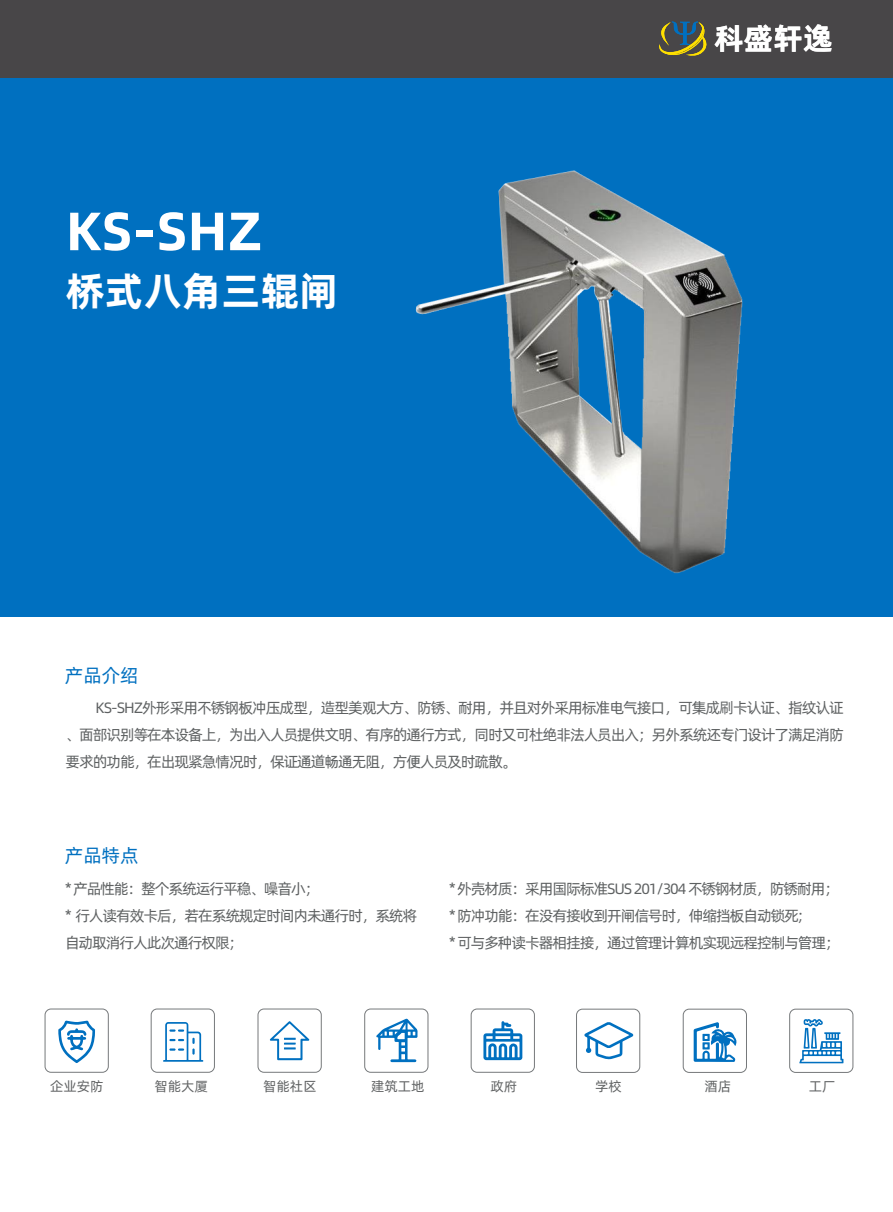
<style>
.page{position:relative;width:893px;height:1212px;background:#fff}
.page>*{position:absolute;margin:0;border:0;box-sizing:border-box;transform-origin:0 0}
.t1{font:54px "Alibaba Pu Hui Ti B";color:#fff}
.t2{font:39.6px "Alibaba Pu Hui Ti B";color:#fff}
.t3{font:30px "Alibaba Pu Hui Ti B";color:#fff}
.t4{font:18.75px "Alibaba Pu Hui Ti R";color:#0070c0}
.t5{font:15px/27px "Alibaba Pu Hui Ti R";letter-spacing:-.075em;color:#5e6162}
.t6{font:13.5px "Alibaba Pu Hui Ti R";color:#616364}
</style>
<div class="page">
<div style="left:0;top:0;width:893px;height:78px;background:#484648"></div>
<div style="left:0;top:78px;width:893px;height:538px;background:#0070c0"></div>
<div style="left:45px;top:1008px;width:64px;height:64px;border:1px solid #76797b;border-radius:6px"></div>
<div style="left:151px;top:1008px;width:64px;height:64px;border:1px solid #76797b;border-radius:6px"></div>
<div style="left:258px;top:1008px;width:64px;height:64px;border:1px solid #76797b;border-radius:6px"></div>
<div style="left:364px;top:1008px;width:64px;height:64px;border:1px solid #76797b;border-radius:6px"></div>
<div style="left:471px;top:1008px;width:64px;height:64px;border:1px solid #76797b;border-radius:6px"></div>
<img style="left:318px;top:170px;width:575px;height:447px">
<svg style="left:659px;top:21px;width:48px;height:35px"></svg>
<svg style="left:58px;top:1020px;width:37px;height:43px"></svg>
<svg style="left:163px;top:1022px;width:40px;height:40px"></svg>
<svg style="left:270px;top:1021px;width:39px;height:39px"></svg>
<svg style="left:376px;top:1018px;width:42px;height:44px"></svg>
<svg style="left:483px;top:1021px;width:39px;height:39px"></svg>
<div style="left:576px;top:1009px;width:64px;height:64px;border:1px solid #76797b;border-radius:6px"></div>
<div style="left:683px;top:1009px;width:64px;height:64px;border:1px solid #76797b;border-radius:6px"></div>
<div style="left:789px;top:1009px;width:64px;height:64px;border:1px solid #76797b;border-radius:6px"></div>
<svg style="left:584px;top:1022px;width:49px;height:37px"></svg>
<svg style="left:694px;top:1022px;width:43px;height:40px"></svg>
<svg style="left:799px;top:1019px;width:44px;height:44px"></svg>
<h1 class="t1" style="left:66px;top:189px;width:198px">KS-SHZ</h1>
<h2 class="t2" style="left:66px;top:259px;width:274px">桥式八角三辊闸</h2>
<p class="t4" style="left:65px;top:661px;width:75px">产品介绍</p>
<h3 class="t3" style="left:714px;top:15px;width:120px">科盛轩逸</h3>
<p class="t5" style="left:65px;top:694px;width:780px;text-align:justify;text-indent:30px">KS-SHZ外形采用不锈钢板冲压成型，造型美观大方、防锈、耐用，并且对外采用标准电气接口，可集成刷卡认证、指纹认证、面部识别等在本设备上，为出入人员提供文明、有序的通行方式，同时又可杜绝非法人员出入；另外系统还专门设计了满足消防要求的功能，在出现紧急情况时，保证通道畅通无阻，方便人员及时疏散。</p>
<p class="t4" style="left:65px;top:842px;width:75px">产品特点</p>
<p class="t5" style="left:65px;top:875px;width:354px">* 产品性能：整个系统运行平稳、噪音小；<br>* 行人读有效卡后，若在系统规定时间内未通行时，系统将自动取消行人此次通行权限；</p>
<p class="t5" style="left:449px;top:875px;width:392px">* 外壳材质：采用国际标准SUS 201/304 不锈钢材质，防锈耐用；* 防冲功能：在没有接收到开闸信号时，伸缩挡板自动锁死;<br>* 可与多种读卡器相挂接，通过管理计算机实现远程控制与管理；</p>
<p class="t6" style="left:50px;top:1076px;width:55px">企业安防</p>
<p class="t6" style="left:155px;top:1076px;width:55px">智能大厦</p>
<p class="t6" style="left:263px;top:1076px;width:55px">智能社区</p>
<p class="t6" style="left:371px;top:1076px;width:55px">建筑工地</p>
<p class="t6" style="left:490px;top:1076px;width:28px">政府</p>
<p class="t6" style="left:595px;top:1076px;width:28px">学校</p>
<p class="t6" style="left:705px;top:1076px;width:28px">酒店</p>
<p class="t6" style="left:809px;top:1076px;width:28px">工厂</p>
</div>
